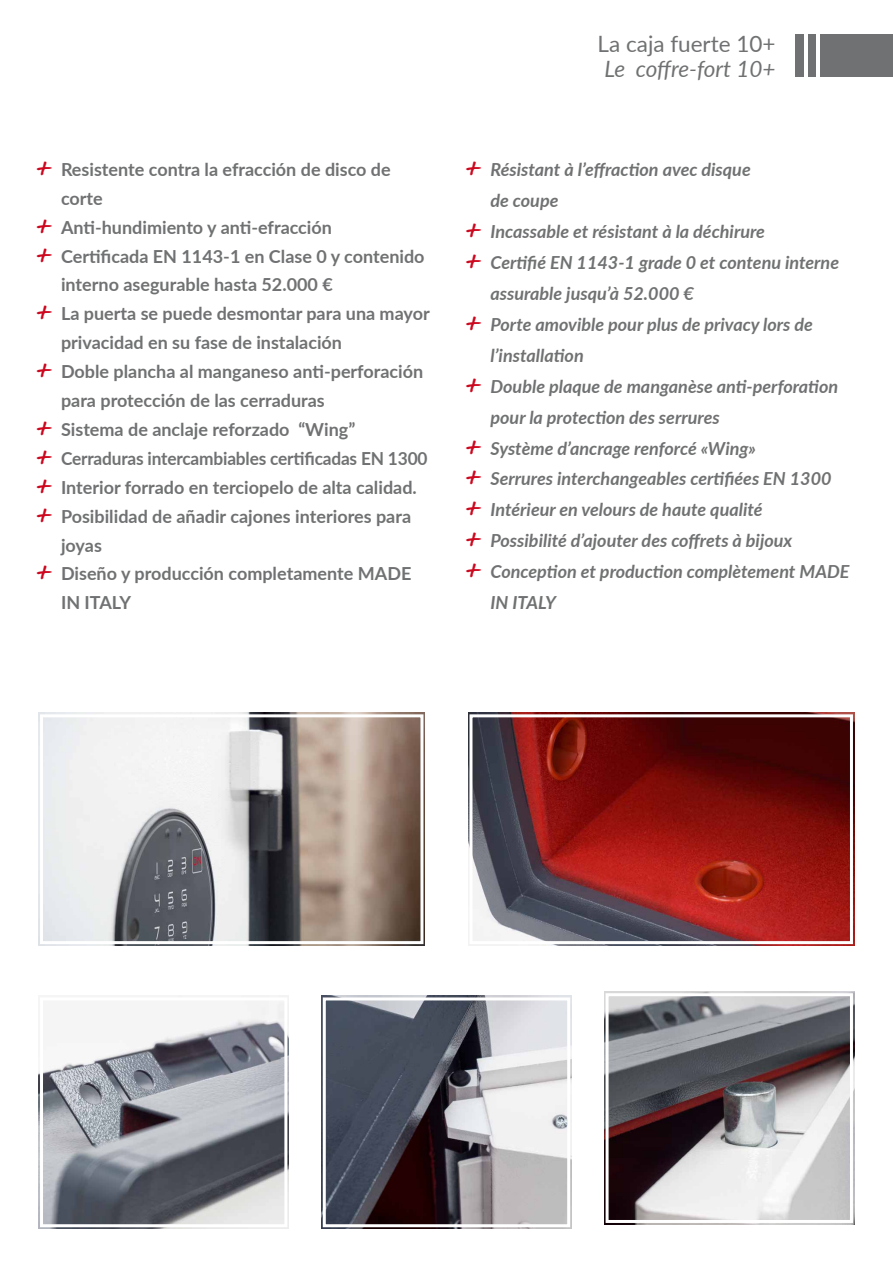
<style>
.page{position:relative;width:893px;height:1263px;background:#fff}
.page>*{position:absolute;margin:0;border:0;box-sizing:border-box;transform-origin:0 0}
.t1{font:italic 22.5px "Lato";letter-spacing:-.01em;color:#707172}
.t2{font:22.5px "Lato";color:#707172}
.t3{font:italic 700 18px "Lato";color:#707172}
.t4{font:700 18px "Lato";color:#707172}
.t5{font:700 18px "Lato";color:#707172;scale:.96 1}
.s1{font-family:"Dear Joe 4";font-weight:400;font-size:37.5px;color:#cd071e}
.s2{font-family:"Dear Joe 4";font-weight:400;font-style:normal;font-size:37.5px;color:#cd071e}
</style>
<div class="page">
<svg style="left:321px;top:995px;width:251px;height:234px;background:#7c7b83"></svg>
<div style="left:323px;top:997px;width:247px;height:230px;border:3px solid #fff"></div>
<svg style="left:38px;top:712px;width:387px;height:234px"></svg>
<div style="left:40px;top:714px;width:383px;height:230px;border:3px solid #fff"></div>
<svg style="left:604px;top:991px;width:251px;height:234px;background:#8f8b8e"></svg>
<div style="left:606px;top:993px;width:247px;height:230px;border:3px solid #fff"></div>
<svg style="left:38px;top:995px;width:251px;height:234px"></svg>
<div style="left:40px;top:997px;width:247px;height:230px;border:3px solid #fff"></div>
<svg style="left:468px;top:712px;width:387px;height:234px;background:#792424"></svg>
<div style="left:469px;top:714px;width:384px;height:230px;border:3px solid #fff"></div>
<div style="left:795px;top:34px;width:98px;height:43px;background:#707172"></div>
<hr style="left:804px;top:34px;width:4px;height:43px;background:#fff">
<hr style="left:816px;top:34px;width:4px;height:43px;background:#fff">
<p class="t4" style="left:34px;top:156px;width:358px"><span class="s1">+</span> Resistente contra la efracción de disco de</p>
<p class="t4" style="left:61px;top:185px;width:43px">corte</p>
<p class="t4" style="left:34px;top:214px;width:300px"><span class="s1">+</span> Anti-hundimiento y anti-efracción</p>
<p class="t4" style="left:34px;top:243px;width:392px"><span class="s1">+</span> Certificada EN 1143-1 en Clase 0 y contenido</p>
<p class="t4" style="left:61px;top:272px;width:273px">interno asegurable hasta 52.000 €</p>
<p class="t4" style="left:34px;top:301px;width:397px"><span class="s1">+</span> La puerta se puede desmontar para una mayor</p>
<p class="t4" style="left:61px;top:329px;width:283px">privacidad en su fase de instalación</p>
<p class="t4" style="left:34px;top:358px;width:391px"><span class="s1">+</span> Doble plancha al manganeso anti-perforación</p>
<p class="t4" style="left:61px;top:387px;width:265px">para protección de las cerraduras</p>
<p class="t4" style="left:34px;top:416px;width:323px"><span class="s1">+</span> Sistema de anclaje reforzado “Wing”</p>
<p class="t5" style="left:34px;top:445px;width:411px"><span class="s1">+</span> Cerraduras intercambiables certificadas EN 1300</p>
<p class="t4" style="left:34px;top:474px;width:384px"><span class="s1">+</span> Interior forrado en terciopelo de alta calidad.</p>
<p class="t4" style="left:34px;top:503px;width:379px"><span class="s1">+</span> Posibilidad de añadir cajones interiores para</p>
<p class="t4" style="left:61px;top:532px;width:42px">joyas</p>
<p class="t4" style="left:34px;top:561px;width:379px"><span class="s1">+</span> Diseño y producción completamente MADE</p>
<p class="t4" style="left:61px;top:589px;width:72px">IN ITALY</p>
<p class="t2" style="left:598px;top:28px;width:180px">La caja fuerte 10+</p>
<p class="t1" style="left:605px;top:52px;width:173px">Le coffre-fort 10+</p>
<p class="t3" style="left:463px;top:156px;width:289px"><span class="s2">+</span> Résistant à l’effraction avec disque</p>
<p class="t3" style="left:490px;top:187px;width:70px">de coupe</p>
<p class="t3" style="left:463px;top:218px;width:303px"><span class="s2">+</span> Incassable et résistant à la déchirure</p>
<p class="t3" style="left:463px;top:249px;width:377px"><span class="s2">+</span> Certifié EN 1143-1 grade 0 et contenu interne</p>
<p class="t3" style="left:490px;top:280px;width:205px">assurable jusqu’à 52.000 €</p>
<p class="t3" style="left:463px;top:311px;width:351px"><span class="s2">+</span> Porte amovible pour plus de privacy lors de</p>
<p class="t3" style="left:490px;top:342px;width:95px">l’installation</p>
<p class="t3" style="left:463px;top:373px;width:376px"><span class="s2">+</span> Double plaque de manganèse anti-perforation</p>
<p class="t3" style="left:490px;top:404px;width:231px">pour la protection des serrures</p>
<p class="t3" style="left:463px;top:435px;width:294px"><span class="s2">+</span> Système d’ancrage renforcé «Wing»</p>
<p class="t3" style="left:463px;top:466px;width:370px"><span class="s2">+</span> Serrures interchangeables certifiées EN 1300</p>
<p class="t3" style="left:463px;top:497px;width:301px"><span class="s2">+</span> Intérieur en velours de haute qualité</p>
<p class="t3" style="left:463px;top:528px;width:331px"><span class="s2">+</span> Possibilité d’ajouter des coffrets à bijoux</p>
<p class="t3" style="left:463px;top:559px;width:387px"><span class="s2">+</span> Conception et production complètement MADE</p>
<p class="t3" style="left:490px;top:589px;width:67px">IN ITALY</p>
</div>
